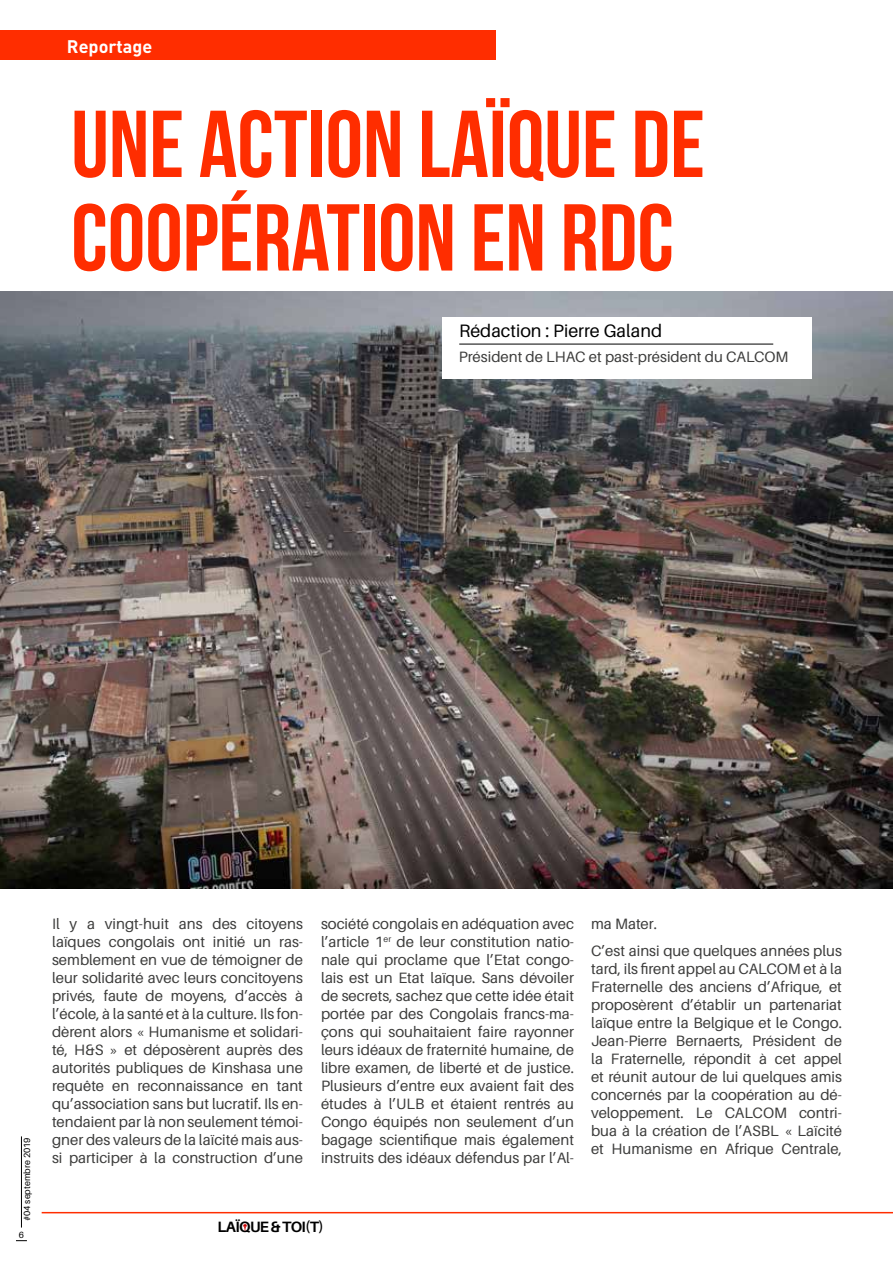
<style>
.page{position:relative;width:893px;height:1263px;background:#fff}
.page>*{position:absolute;margin:0;border:0;box-sizing:border-box;transform-origin:0 0}
.t1{font:94.65px/93.6px "Bebas Neue";color:#ff2d00}
.t2{font:18px "Aileron";color:#000}
.t3{font:700 18px "DIN";color:#fff}
.t4{font:15px/18px "Aileron";color:#3c3c3b;text-align:justify}
.t5{font:700 15px "Aileron";letter-spacing:-.04em;color:#000}
.t6{font:9px "Aileron";color:#000}
</style>
<div class="page">
<img style="left:0;top:292px;width:893px;height:597px">
<div style="left:442px;top:317px;width:370px;height:61px;background:#fff"></div>
<div style="left:0;top:30px;width:495px;height:30px;background:#ff2d00"></div>
<hr style="left:459px;top:344px;width:314px;height:1px;background:#000">
<hr style="left:42px;top:1212px;width:851px;height:1px;background:#ff2d00">
<svg style="left:243px;top:1223px;width:4px;height:8px"></svg>
<hr style="left:21px;top:1136px;width:1px;height:91px;background:#000">
<p class="t3" style="left:67px;top:34px;width:87px">Reportage</p>
<h1 class="t1" style="left:71px;top:96px;width:635px">UNE ACTION LAÏQUE DE<br>COOPÉRATION EN RDC</h1>
<p class="t2" style="left:459px;top:321px;width:204px">Rédaction : Pierre Galand</p>
<p class="t4" style="left:459px;top:348px;width:331px">Président de LHAC et past-président du CALCOM</p>
<p class="t6" style="left:22px;top:1221px;width:85px;rotate:-90deg">#04 septembre 2019</p>
<p class="t6" style="left:19px;top:1230px;width:7px">6</p>
<p class="t4" style="left:52px;top:915px;width:252px">Il y a vingt-huit ans des citoyens laïques congolais ont initié un ras&shy;semblement en vue de témoigner de leur solidarité avec leurs concitoyens privés, faute de moyens, d’accès à l’école, à la santé et à la culture. Ils fon&shy;dèrent alors « Humanisme et solidari&shy;té, H&amp;S » et déposèrent auprès des autorités publiques de Kinshasa une requête en reconnaissance en tant qu’association sans but lucratif. Ils en&shy;tendaient par là non seulement témoi&shy;gner des valeurs de la laïcité mais aus&shy;si participer à la construction d’une</p>
<p class="t4" style="left:321px;top:915px;width:255px">société congolais en adéquation avec l’article 1<sup>er</sup> de leur constitution natio&shy;nale qui proclame que l’Etat congo&shy;lais est un Etat laïque. Sans dévoiler de secrets, sachez que cette idée était portée par des Congolais francs-ma&shy;çons qui souhaitaient faire rayonner leurs idéaux de fraternité humaine, de libre examen, de liberté et de justice.<br>Plusieurs d’entre eux avaient fait des études à l’ULB et étaient rentrés au Congo équipés non seulement d’un bagage scientifique mais également instruits des idéaux défendus par l’Al-</p>
<p class="t4" style="left:591px;top:911px;width:252px;line-height:27px">ma Mater.<br>C’est ainsi que quelques années plus</p>
<p class="t4" style="left:591px;top:960px;width:252px">tard, ils firent appel au CALCOM et à la Fraternelle des anciens d’Afrique, et proposèrent d’établir un partenariat laïque entre la Belgique et le Congo.<br>Jean-Pierre Bernaerts, Président de la Fraternelle, répondit à cet appel et réunit autour de lui quelques amis concernés par la coopération au dé&shy;veloppement. Le CALCOM contri&shy;bua à la création de l’ASBL « Laïcité et Humanisme en Afrique Centrale,</p>
<p class="t5" style="left:217px;top:1219px;width:108px">LAÏQUE &amp; TOI(T)</p>
</div>
